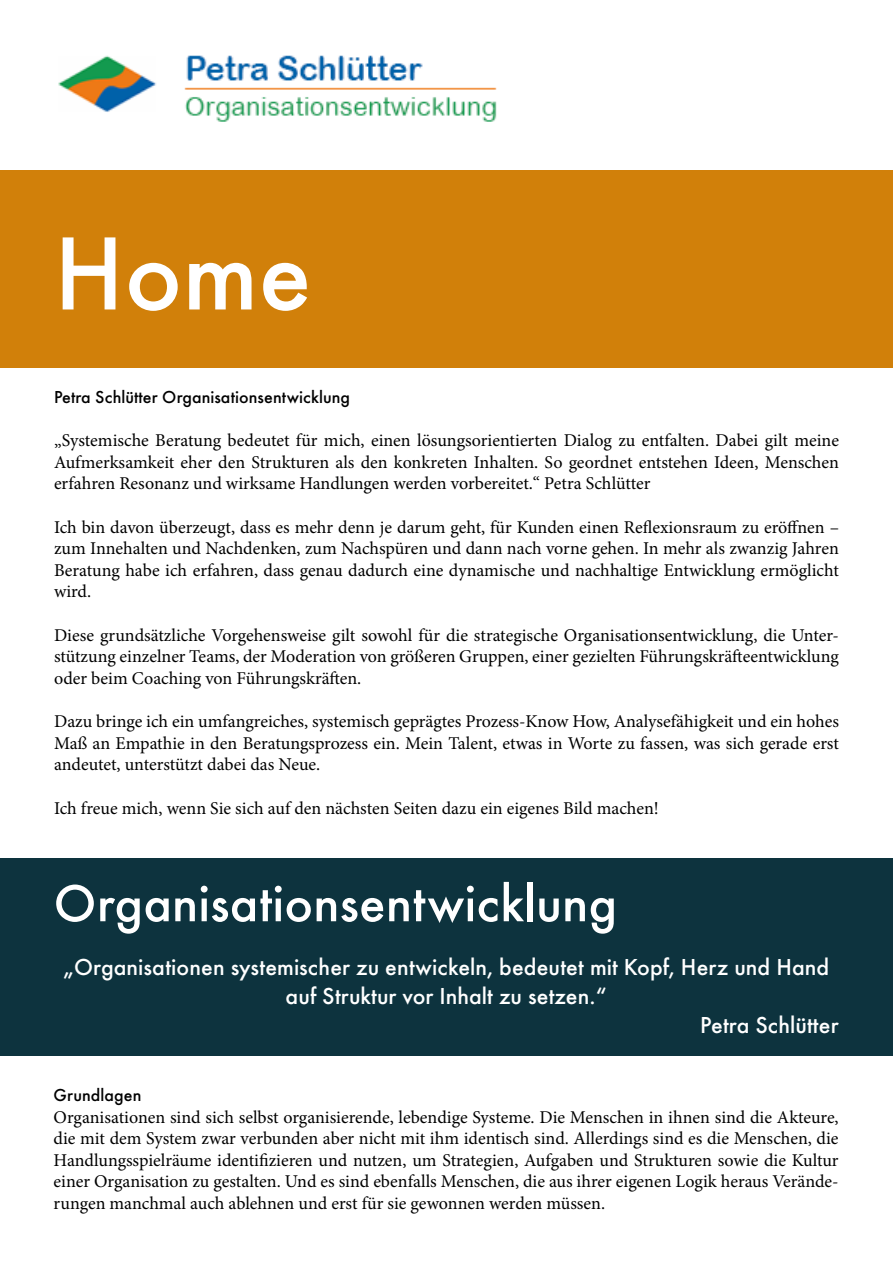
<style>
.page{position:relative;width:893px;height:1263px;background:#fff}
.page>*{position:absolute;margin:0;border:0;box-sizing:border-box;transform-origin:0 0}
.t1{font:500 108px "Function";color:#fff}
.t2{font:500 54px "Function";letter-spacing:.005em;color:#fff}
.t3{font:500 24px "Function";letter-spacing:.005em;color:#fff}
.t4{font:18px/21.6px "Minion Pro";color:#000;text-align:justify}
.t5{font:500 18px "Function";letter-spacing:.005em;color:#000}
</style>
<div class="page">
<div style="left:0;top:170px;width:893px;height:198px;background:#d1800a"></div>
<div style="left:0;top:858px;width:893px;height:198px;background:#0d333e"></div>
<img style="left:184px;top:55px;width:313px;height:67px">
<img style="left:58px;top:55px;width:98px;height:57px">
<h1 class="t1" style="left:54px;top:210px;width:259px">Home</h1>
<p class="t5" style="left:54px;top:386px;width:298px">Petra Schlütter Organisationsentwicklung</p>
<p class="t4" style="left:54px;top:430px;width:786px">„Systemische Beratung bedeutet für mich, einen lösungsorientierten Dialog zu entfalten. Dabei gilt meine Aufmerksamkeit eher den Strukturen als den konkreten Inhalten. So geordnet entstehen Ideen, Menschen erfahren Resonanz und wirksame Handlungen werden vorbereitet.“ Petra Schlütter</p>
<p class="t4" style="left:54px;top:516px;width:786px">Ich bin davon überzeugt, dass es mehr denn je darum geht, für Kunden einen Reflexionsraum zu eröffnen – zum Innehalten und Nachdenken, zum Nachspüren und dann nach vorne gehen. In mehr als zwanzig Jahren Beratung habe ich erfahren, dass genau dadurch eine dynamische und nachhaltige Entwicklung ermöglicht wird.</p>
<p class="t4" style="left:54px;top:624px;width:786px">Diese grundsätzliche Vorgehensweise gilt sowohl für die strategische Organisationsentwicklung, die Unter&shy;stützung einzelner Teams, der Moderation von größeren Gruppen, einer gezielten Führungskräfteentwicklung oder beim Coaching von Führungskräften.</p>
<p class="t4" style="left:54px;top:711px;width:786px">Dazu bringe ich ein umfangreiches, systemisch geprägtes Prozess-Know How, Analysefähigkeit und ein hohes Maß an Empathie in den Beratungsprozess ein. Mein Talent, etwas in Worte zu fassen, was sich gerade erst andeutet, unterstützt dabei das Neue.</p>
<p class="t4" style="left:54px;top:797px;width:606px">Ich freue mich, wenn Sie sich auf den nächsten Seiten dazu ein eigenes Bild machen!</p>
<h2 class="t2" style="left:54px;top:872px;width:565px">Organisationsentwicklung</h2>
<h3 class="t3" style="left:63px;top:953px;width:768px">„Organisationen systemischer zu entwickeln, bedeutet mit Kopf, Herz und Hand</h3>
<h3 class="t3" style="left:286px;top:982px;width:323px">auf Struktur vor Inhalt zu setzen.“</h3>
<h3 class="t3" style="left:700px;top:1011px;width:140px">Petra Schlütter</h3>
<p class="t5" style="left:54px;top:1084px;width:89px">Grundlagen</p>
<p class="t4" style="left:54px;top:1106px;width:786px">Organisationen sind sich selbst organisierende, lebendige Systeme. Die Menschen in ihnen sind die Akteure, die mit dem System zwar verbunden aber nicht mit ihm identisch sind. Allerdings sind es die Menschen, die Handlungsspielräume identifizieren und nutzen, um Strategien, Aufgaben und Strukturen sowie die Kultur einer Organisation zu gestalten. Und es sind ebenfalls Menschen, die aus ihrer eigenen Logik heraus Verände&shy;rungen manchmal auch ablehnen und erst für sie gewonnen werden müssen.</p>
</div>
